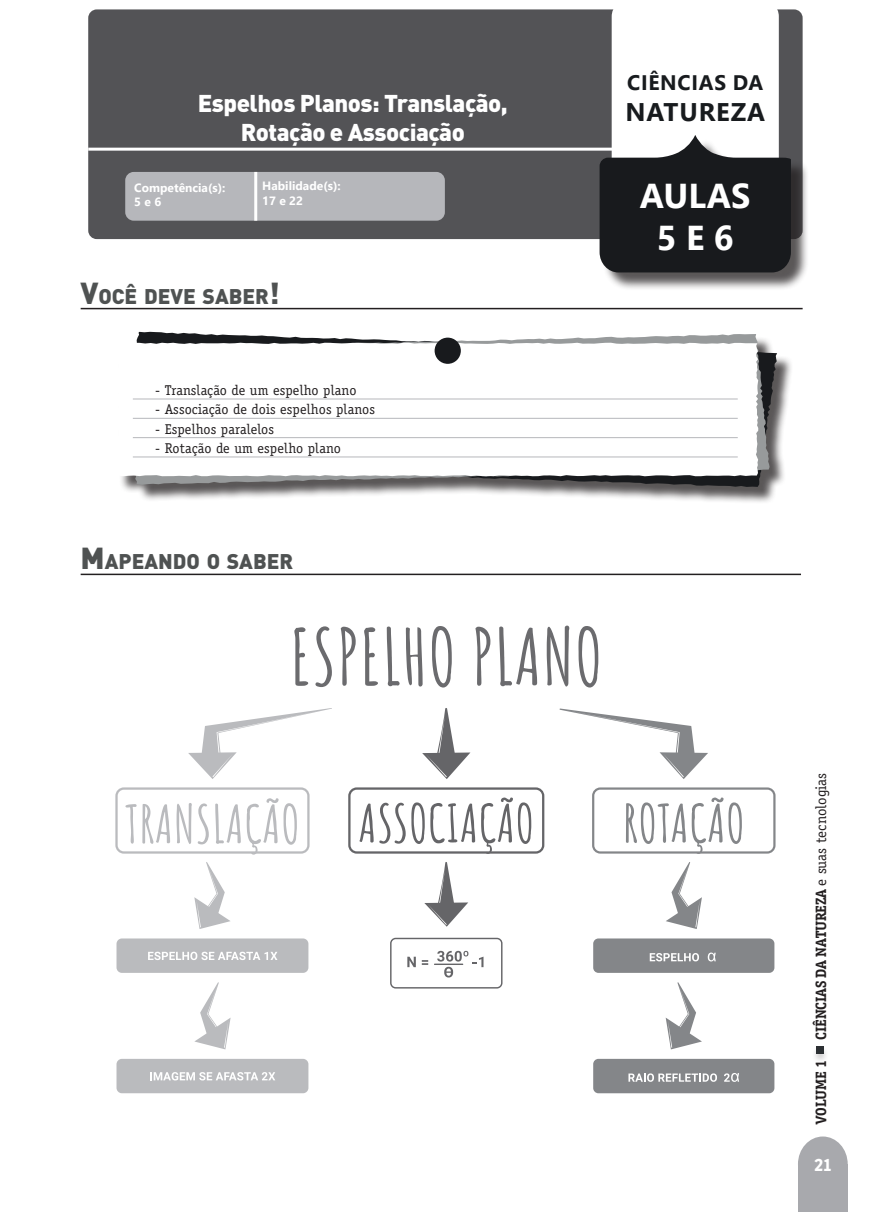
<style>
.page{position:relative;width:893px;height:1212px;background:#fff}
.page>*{position:absolute;margin:0;border:0;box-sizing:border-box;transform-origin:0 0}
.t1{font:700 34.5px "Segoe UI";color:#fff}
.t2{font:700 25.5px "Segoe UI";letter-spacing:.035em;color:#181b1e}
._2021_04_PARAGRAFO{font:900 24px/28.8px "DINOT";letter-spacing:-.02em;color:#fff;text-align:center}
._17_EO_título{font:900 21px "DINOT";color:#4f5252}
.t3{font:700 21px "Segoe UI";letter-spacing:.035em;color:#181b1e}
.t4{font:18px "Secular One";color:#fff}
.t5{font:700 15px "Officina Ser ITC";color:#231f20}
.t6{font:14.25px "Officina Serif Std";letter-spacing:.01em;color:#231f20}
.t7{font:700 12px "Segoe UI";color:#fff}
.s1{font-size:30px}
.s2{font-family:"Officina Serif Std";font-weight:400}
</style>
<div class="page">
<div style="left:798px;top:1136px;width:50px;height:56px;background:#a8a9ad;border-radius:50%"></div>
<div style="left:798px;top:1165px;width:50px;height:47px;background:#a8a9ad"></div>
<div style="left:811px;top:1046px;width:18px;height:17px;background:#231f20;opacity:.21"></div>
<div style="left:816px;top:1046px;width:8px;height:7px;background:#2c3033"></div>
<div style="left:88px;top:9px;width:715px;height:230px;background:#535356;border-radius:9px"></div>
<hr style="left:88px;top:148px;width:550px;height:3px;background:#fff">
<div style="left:612px;top:0;width:167px;height:261px;background:#fff;border-radius:17px"></div>
<div style="left:602px;top:139px;width:208px;height:152px;background:#231f20;opacity:.75"></div>
<svg style="left:600px;top:135px;width:191px;height:137px;background:#37393b"></svg>
<div style="left:125px;top:172px;width:320px;height:49px;background:#b6b7bb;border-radius:9px"></div>
<hr style="left:254px;top:172px;width:3px;height:49px;background:#fff">
<svg style="left:294px;top:627px;width:14px;height:59px"></svg>
<svg style="left:315px;top:626px;width:17px;height:61px"></svg>
<svg style="left:341px;top:627px;width:15px;height:59px"></svg>
<svg style="left:364px;top:627px;width:14px;height:59px"></svg>
<svg style="left:387px;top:626px;width:13px;height:60px"></svg>
<svg style="left:406px;top:627px;width:17px;height:59px"></svg>
<svg style="left:432px;top:626px;width:20px;height:61px"></svg>
<svg style="left:475px;top:627px;width:15px;height:59px"></svg>
<svg style="left:499px;top:626px;width:38px;height:60px"></svg>
<svg style="left:547px;top:626px;width:22px;height:60px"></svg>
<svg style="left:578px;top:626px;width:20px;height:61px"></svg>
<svg style="left:390px;top:938px;width:112px;height:50px"></svg>
<hr style="left:434px;top:963px;width:29px;height:2px;background:#656568">
<svg style="left:194px;top:862px;width:36px;height:67px"></svg>
<svg style="left:194px;top:982px;width:37px;height:67px"></svg>
<svg style="left:666px;top:862px;width:36px;height:67px"></svg>
<svg style="left:666px;top:982px;width:36px;height:67px"></svg>
<div style="left:117px;top:938px;width:191px;height:35px;background:#babbbe;border-radius:5px"></div>
<svg style="left:148px;top:952px;width:129px;height:8px"></svg>
<div style="left:117px;top:1059px;width:191px;height:34px;background:#babbbe;border-radius:5px"></div>
<svg style="left:150px;top:1072px;width:125px;height:8px"></svg>
<div style="left:593px;top:938px;width:181px;height:35px;background:#848689;border-radius:5px"></div>
<svg style="left:650px;top:953px;width:49px;height:8px"></svg>
<svg style="left:708px;top:952px;width:8px;height:9px"></svg>
<div style="left:593px;top:1059px;width:181px;height:34px;background:#848689;border-radius:5px"></div>
<svg style="left:628px;top:1073px;width:89px;height:9px"></svg>
<svg style="left:724px;top:1073px;width:15px;height:9px"></svg>
<svg style="left:424px;top:862px;width:44px;height:65px"></svg>
<svg style="left:422px;top:708px;width:48px;height:71px"></svg>
<svg style="left:188px;top:708px;width:144px;height:71px"></svg>
<svg style="left:559px;top:708px;width:149px;height:71px"></svg>
<svg style="left:348px;top:787px;width:196px;height:67px"></svg>
<svg style="left:115px;top:787px;width:195px;height:67px"></svg>
<svg style="left:592px;top:787px;width:183px;height:67px"></svg>
<div style="left:118px;top:334px;width:675px;height:170px;background:#231f20;opacity:.75"></div>
<svg style="left:120px;top:332px;width:657px;height:155px"></svg>
<svg style="left:123px;top:334px;width:647px;height:151px"></svg>
<svg style="left:118px;top:343px;width:640px;height:133px"></svg>
<div style="left:435px;top:338px;width:26px;height:26px;background:#181a1d;border-radius:50%"></div>
<hr style="left:133px;top:399px;width:605px;height:1px;background:#b6b7bb">
<hr style="left:133px;top:418px;width:605px;height:1px;background:#b6b7bb">
<hr style="left:133px;top:437px;width:605px;height:1px;background:#b6b7bb">
<hr style="left:133px;top:457px;width:605px;height:1px;background:#b6b7bb">
<hr style="left:81px;top:308px;width:722px;height:1px;background:#231f20">
<hr style="left:81px;top:574px;width:720px;height:1px;background:#231f20">
<p class="_2021_04_PARAGRAFO" style="left:198px;top:88px;width:312px">Espelhos Planos: Translação,<br>Rotação e Associação</p>
<p class="t7" style="left:134px;top:176px;width:93px">Competência(s):</p>
<p class="t7" style="left:134px;top:191px;width:28px">5 e 6</p>
<p class="t7" style="left:262px;top:175px;width:80px">Habilidade(s):</p>
<p class="t7" style="left:262px;top:189px;width:42px">17 e 22</p>
<p class="_17_EO_título" style="left:81px;top:282px;width:201px"><span class="s1">V</span>OCÊ DEVE SABER<span class="s1">!</span></p>
<p class="t6" style="left:155px;top:382px;width:203px">- Translação de um espelho plano</p>
<p class="t6" style="left:155px;top:401px;width:221px">- Associação de dois espelhos planos</p>
<p class="t6" style="left:155px;top:421px;width:120px">- Espelhos paralelos</p>
<p class="t6" style="left:155px;top:440px;width:187px">- Rotação de um espelho plano</p>
<p class="_17_EO_título" style="left:81px;top:547px;width:214px"><span class="s1">M</span>APEANDO O SABER</p>
<p class="t3" style="left:627px;top:63px;width:138px">CIÊNCIAS DA</p>
<p class="t2" style="left:625px;top:88px;width:141px">NATUREZA</p>
<p class="t1" style="left:640px;top:163px;width:112px">AULAS</p>
<p class="t1" style="left:657px;top:205px;width:79px">5 E 6</p>
<p class="t5" style="left:812px;top:1040px;width:268px;rotate:-90deg">CIÊNCIAS DA NATUREZA <span class="s2">e suas tecnologias</span></p>
<p class="t5" style="left:812px;top:1124px;width:66px;rotate:-90deg">VOLUME 1</p>
<p class="t4" style="left:814px;top:1152px;width:19px">21</p>
</div>
